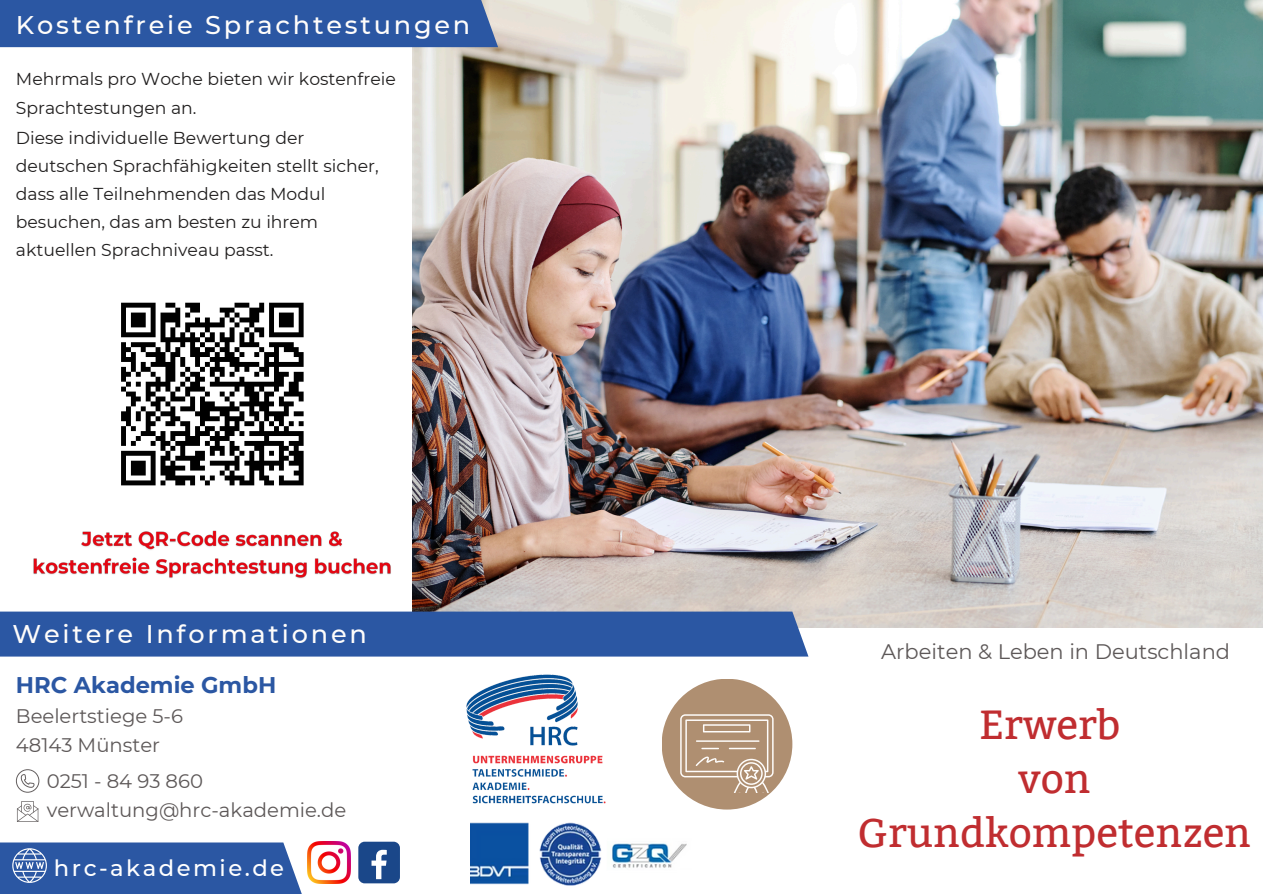
<style>
.page{position:relative;width:1263px;height:894px;background:#fff}
.page>*{position:absolute;margin:0;border:0;box-sizing:border-box;transform-origin:0 0}
.t1{font:40.5px/54px "Bitter";color:#c02d30;text-align:center}
.t2{font:500 25.5px "Montserrat";letter-spacing:.11em;color:#fffdfb}
.t3{font:700 22.65px "Montserrat";color:#2b57a3}
.t4{font:500 22.65px "Montserrat";letter-spacing:.11em;color:#fff}
.t5{font:21px "Montserrat";color:#5d5858}
.t6{font:19.65px/29.1px "Montserrat";color:#5d5858}
.t7{font:17.25px/28.2px "Montserrat";color:#201e1e}
</style>
<div class="page">
<img style="left:413px;top:0;width:850px;height:627px">
<div style="left:0;top:0;width:498px;height:47px;background:#2b57a3"></div>
<div style="left:0;top:611px;width:808px;height:45px;background:#2b57a3"></div>
<svg style="left:17px;top:801px;width:21px;height:20px"></svg>
<svg style="left:16px;top:769px;width:23px;height:23px"></svg>
<div style="left:0;top:842px;width:303px;height:51px;background:#2b57a3"></div>
<img style="left:307px;top:841px;width:43px;height:42px">
<div style="left:358px;top:841px;width:42px;height:42px;background:#1a4789;border-radius:6px"></div>
<svg style="left:371px;top:849px;width:16px;height:29px"></svg>
<svg style="left:12px;top:848px;width:35px;height:34px"></svg>
<img style="left:470px;top:822px;width:217px;height:64px">
<img style="left:466px;top:674px;width:140px;height:130px">
<svg style="left:121px;top:302px;width:183px;height:184px"></svg>
<img style="left:33px;top:530px;width:358px;height:49px">
<div style="left:662px;top:678px;width:130px;height:131px;background:#af8f71;border-radius:50%"></div>
<svg style="left:680px;top:714px;width:94px;height:78px"></svg>
<h2 class="t2" style="left:16px;top:9px;width:456px">Kostenfreie Sprachtestungen</h2>
<h2 class="t7" style="left:16px;top:64px;width:381px;line-height:29.2px">Mehrmals pro Woche bieten wir kostenfreie<br>Sprachtestungen an.</h2>
<h4 class="t7" style="left:16px;top:123px;width:364px">Diese individuelle Bewertung der deutschen Sprachfähigkeiten stellt sicher, dass alle Teilnehmenden das Modul besuchen, das am besten zu ihrem aktuellen Sprachniveau passt.</h4>
<p class="t2" style="left:13px;top:618px;width:356px">Weitere Informationen</p>
<h6 class="t3" style="left:16px;top:670px;width:262px">HRC Akademie GmbH</h6>
<h6 class="t6" style="left:16px;top:701px;width:169px">Beelertstiege 5-6<br>48143 Münster</h6>
<h6 class="t6" style="left:47px;top:766px;width:301px">0251 - 84 93 860 verwaltung@hrc-akademie.de</h6>
<p class="t4" style="left:54px;top:853px;width:232px">hrc-akademie.de</p>
<p class="t5" style="left:881px;top:638px;width:350px">Arbeiten &amp; Leben in Deutschland</p>
<p class="t1" style="left:979px;top:698px;width:143px">Erwerb</p>
<p class="t1" style="left:858px;top:752px;width:395px">von<br>Grundkompetenzen</p>
</div>
